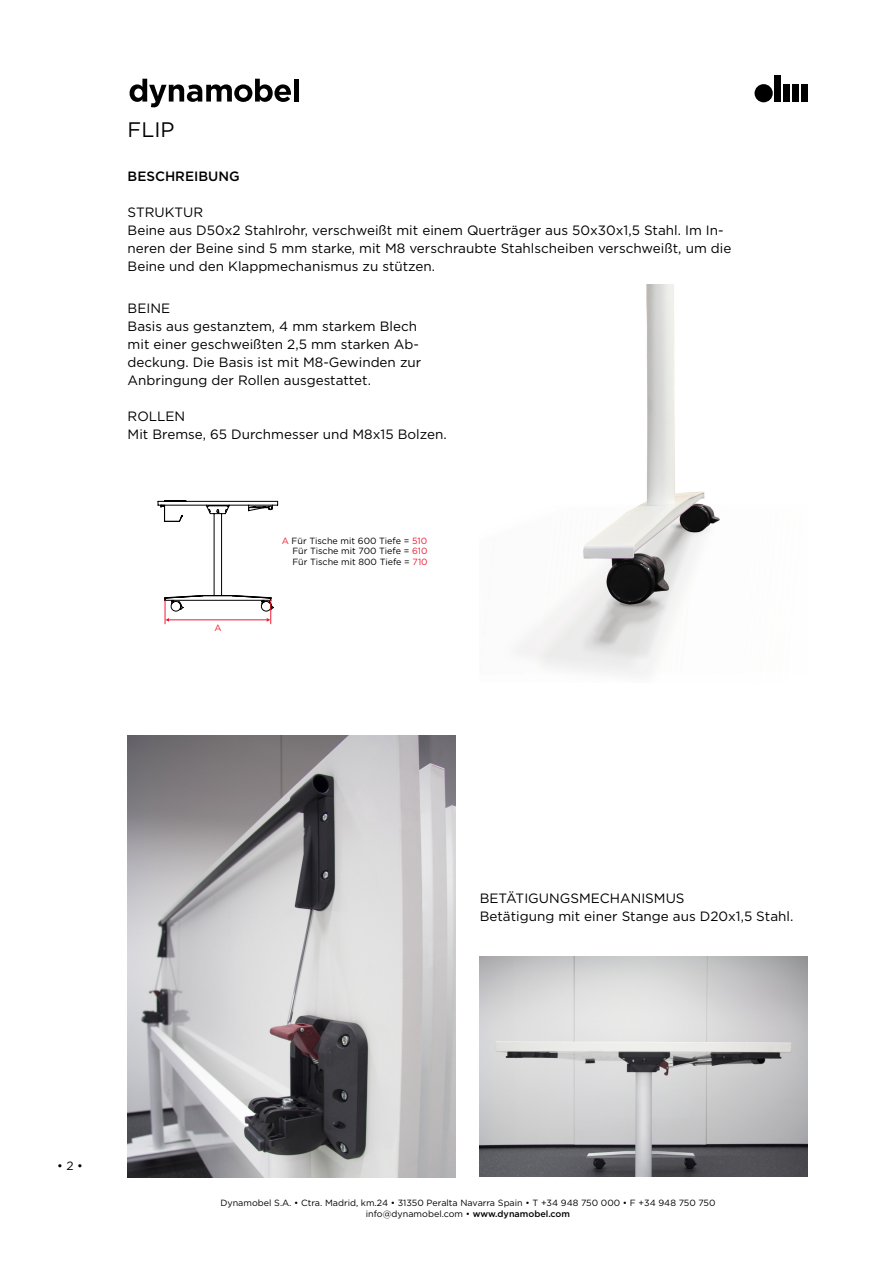
<style>
.page{position:relative;width:893px;height:1263px;background:#fff}
.page>*{position:absolute;margin:0;border:0;box-sizing:border-box;transform-origin:0 0}
.t1{font:21px "Gotham";color:#000}
.t2{font:13.5px/18px "Gotham";color:#000}
.t3{font:500 13.5px "Gotham";color:#000}
.t4{font:12px "Gotham";color:#000}
.t5{font:9px/10.8px "Gotham";color:#000;text-align:center}
.t6{font:9px "Gotham";color:#ee1b2f}
.s1{color:#ee1b2f}
.s2{font-weight:500}
</style>
<div class="page">
<div style="left:294px;top:79px;width:5px;height:23px;background:#000"></div>
<svg style="left:129px;top:79px;width:162px;height:28px"></svg>
<div style="left:754px;top:84px;width:18px;height:18px;background:#000;border-radius:50%"></div>
<div style="left:774px;top:76px;width:7px;height:26px;background:#000"></div>
<div style="left:792px;top:84px;width:7px;height:18px;background:#000"></div>
<div style="left:783px;top:84px;width:7px;height:18px;background:#000"></div>
<div style="left:801px;top:84px;width:7px;height:18px;background:#000"></div>
<img style="left:516px;top:285px;width:204px;height:390px">
<img style="left:128px;top:736px;width:327px;height:442px">
<img style="left:480px;top:956px;width:327px;height:221px">
<svg style="left:158px;top:500px;width:120px;height:124px"></svg>
<h1 class="t1" style="left:128px;top:120px;width:48px">FLIP</h1>
<p class="t3" style="left:128px;top:170px;width:113px">BESCHREIBUNG</p>
<p class="t2" style="left:128px;top:204px;width:77px">STRUKTUR</p>
<p class="t2" style="left:128px;top:221px;width:605px">Beine aus D50x2 Stahlrohr, verschweißt mit einem Querträger aus 50x30x1,5 Stahl. Im In&shy;neren der Beine sind 5 mm starke, mit M8 verschraubte Stahlscheiben verschweißt, um die<br>Beine und den Klappmechanismus zu stützen.</p>
<p class="t2" style="left:128px;top:299px;width:295px">BEINE<br>Basis aus gestanztem, 4 mm starkem Blech mit einer geschweißten 2,5 mm starken Ab&shy;deckung. Die Basis ist mit M8-Gewinden zur Anbringung der Rollen ausgestattet.</p>
<p class="t2" style="left:128px;top:407px;width:320px">ROLLEN<br>Mit Bremse, 65 Durchmesser und M8x15 Bolzen.</p>
<p class="t6" style="left:214px;top:624px;width:9px">A</p>
<p class="t5" style="left:292px;top:535px;width:137px;text-align:justify;text-indent:-10px"><span class="s1">A</span> Für Tische mit 600 Tiefe = <span class="s1">510<br></span>Für Tische mit 700 Tiefe = <span class="s1">610<br></span>Für Tische mit 800 Tiefe = <span class="s1">710</span></p>
<p class="t4" style="left:57px;top:1160px;width:27px">• 2 •</p>
<p class="t2" style="left:480px;top:890px;width:315px">BETÄTIGUNGSMECHANISMUS<br>Betätigung mit einer Stange aus D20x1,5 Stahl.</p>
<p class="t5" style="left:220px;top:1198px;width:496px">Dynamobel S.A. • Ctra. Madrid, km.24 • 31350 Peralta Navarra Spain • T +34 948 750 000 • F +34 948 750 750 info@dynamobel.com • <span class="s2">www.dynamobel.com</span></p>
</div>
